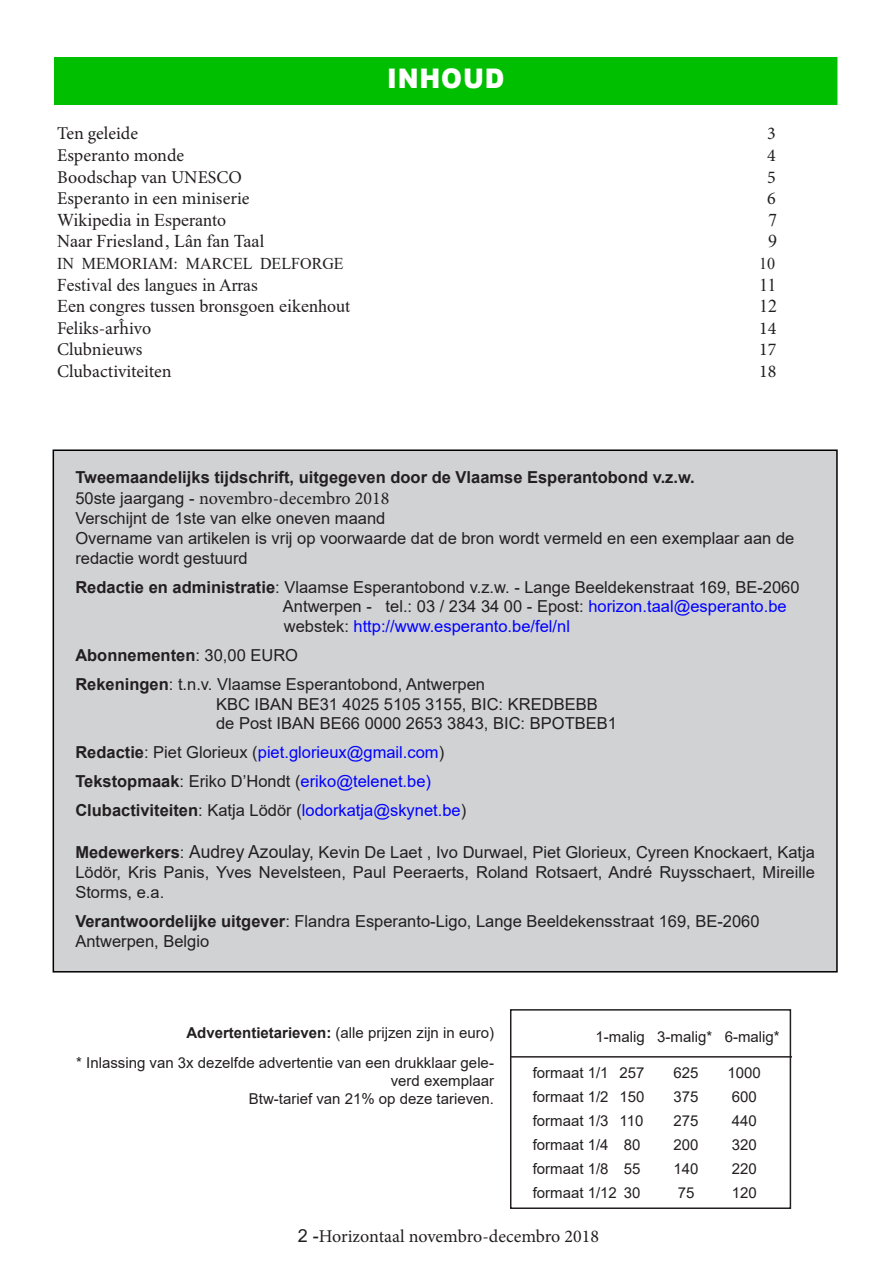
<style>
.page{position:relative;width:893px;height:1263px;background:#fff}
.page>*{position:absolute;margin:0;border:0;box-sizing:border-box;transform-origin:0 0}
.t1{font:900 27px "Arial";letter-spacing:.035em;color:#fff;scale:.93 1}
.t2{font:18px "Minion Pro";color:#231f20}
.t3{font:18px "Times New Roman";color:#231f20}
.t4{font:16.5px/19.8px "Arial";color:#231f20}
.t5{font:16.5px "Arial";color:#00f}
.t6{font:700 16.5px "Arial";color:#231f20}
.t7{font:16.5px "Times New Roman";color:#231f20}
.t8{font:15px/18px "Arial";color:#231f20;text-align:right}
.s1{font-family:"Arial";font-size:16.5px}
.s2{font-weight:700}
.s3{color:#00f}
.s4{color:#231f20}
.s5{font-weight:400}
.s6{font-weight:700;color:#231f20}
.s7{font-size:18px}
.s8{font-family:"Arial"}
</style>
<div class="page">
<div style="left:53px;top:450px;width:784px;height:522px;background:#d1d2d4"></div>
<div style="left:510px;top:1009px;width:281px;height:200px;border:2px solid #231f20"></div>
<hr style="left:510px;top:1056px;width:282px;height:1px;background:#231f20">
<div style="left:53px;top:56px;width:785px;height:50px;background:#00bf00"></div>
<div style="left:52px;top:56px;width:787px;height:51px;border:2px solid #fff"></div>
<p class="t1" style="left:387px;top:59px;width:128px">INHOUD</p>
<p class="t2" style="left:57px;top:122px;width:82px">Ten geleide</p>
<p class="t2" style="left:767px;top:122px;width:10px">3</p>
<p class="t2" style="left:57px;top:143px;width:129px">Esperanto monde</p>
<p class="t2" style="left:767px;top:143px;width:10px">4</p>
<p class="t2" style="left:57px;top:165px;width:186px">Boodschap van UNESCO</p>
<p class="t2" style="left:767px;top:165px;width:10px">5</p>
<p class="t2" style="left:57px;top:186px;width:194px">Esperanto in een miniserie</p>
<p class="t2" style="left:767px;top:186px;width:10px">6</p>
<p class="t3" style="left:57px;top:207px;width:171px">Wikipedia in Esperanto</p>
<p class="t3" style="left:768px;top:207px;width:10px">7</p>
<p class="t3" style="left:57px;top:229px;width:209px">Naar Friesland, Lân fan Taal</p>
<p class="t3" style="left:768px;top:229px;width:10px">9</p>
<p class="t7" style="left:57px;top:252px;width:288px">IN MEMORIAM: MARCEL DELFORGE</p>
<p class="t7" style="left:759px;top:252px;width:18px">10</p>
<p class="t3" style="left:57px;top:272px;width:202px">Festival des langues in Arras</p>
<p class="t3" style="left:759px;top:272px;width:19px">11</p>
<p class="t3" style="left:57px;top:293px;width:294px">Een congres tussen bronsgoen eikenhout</p>
<p class="t3" style="left:759px;top:293px;width:19px">12</p>
<p class="t2" style="left:57px;top:316px;width:96px">Feliks-arĥivo</p>
<p class="t2" style="left:759px;top:316px;width:19px">14</p>
<p class="t2" style="left:57px;top:338px;width:87px">Clubnieuws</p>
<p class="t2" style="left:759px;top:338px;width:19px">17</p>
<p class="t2" style="left:57px;top:359px;width:116px">Clubactiviteiten</p>
<p class="t2" style="left:759px;top:359px;width:19px">18</p>
<p class="t6" style="left:75px;top:465px;width:621px">Tweemaandelijks tijdschrift, uitgegeven door de Vlaamse Esperantobond v.z.w.</p>
<p class="t2" style="left:75px;top:487px;width:316px"><span class="s1">50ste jaargang -</span> novembro-decembro 2018</p>
<p class="t4" style="left:75px;top:508px;width:312px">Verschijnt de 1ste van elke oneven maand</p>
<p class="t4" style="left:75px;top:528px;width:720px">Overname van artikelen is vrij op voorwaarde dat de bron wordt vermeld en een exemplaar aan de redactie wordt gestuurd</p>
<p class="t4" style="left:283px;top:577px;width:518px;text-indent:-208px"><span class="s2">Redactie en administratie</span>: Vlaamse Esperantobond v.z.w. - Lange Beeldekenstraat 169, BE-2060<br>Antwerpen - tel.: 03 / 234 34 00 - Epost: <span class="s3">horizon.taal@esperanto.be</span></p>
<p class="t5" style="left:284px;top:615px;width:288px"><span class="s4">webstek:</span> http://www.esperanto.be/fel/nl</p>
<p class="t6" style="left:75px;top:644px;width:224px">Abonnementen<span class="s5">: 30,00 EURO</span></p>
<p class="t4" style="left:75px;top:674px;width:411px"><span class="s2">Rekeningen</span>: t.n.v. Vlaamse Esperantobond, Antwerpen</p>
<p class="t4" style="left:216px;top:694px;width:383px">KBC IBAN BE31 4025 5105 3155, BIC: KREDBEBB</p>
<p class="t4" style="left:216px;top:714px;width:402px">de Post IBAN BE66 0000 2653 3843, BIC: BPOTBEB1</p>
<p class="t5" style="left:75px;top:741px;width:370px"><span class="s6">Redactie</span><span class="s4">: Piet Glorieux (</span>piet.glorieux@gmail.com<span class="s4">)</span></p>
<p class="t5" style="left:75px;top:770px;width:357px"><span class="s6">Tekstopmaak</span><span class="s4">: Eriko D’Hondt (</span>eriko@telenet.be)</p>
<p class="t5" style="left:75px;top:799px;width:392px"><span class="s6">Clubactiviteiten</span><span class="s4">: Katja Lödör (</span>lodorkatja@skynet.be<span class="s4">)</span></p>
<p class="t4" style="left:75px;top:843px;width:741px;text-align:justify"><span class="s2">Medewerkers</span>: <span class="s7">Audrey Azoulay,</span> Kevin De Laet , Ivo Durwael, Piet Glorieux, Cyreen Knockaert, Katja Lödör, Kris Panis, Yves Nevelsteen, Paul Peeraerts, Roland Rotsaert, André Ruysschaert, Mireille Storms, e.a.</p>
<p class="t4" style="left:75px;top:911px;width:686px"><span class="s2">Verantwoordelijke uitgever</span>: Flandra Esperanto-Ligo, Lange Beeldekensstraat 169, BE-2060</p>
<p class="t4" style="left:75px;top:931px;width:135px">Antwerpen, Belgio</p>
<p class="t8" style="left:186px;top:1024px;width:309px"><span class="s2">Advertentietarieven:</span> (alle prijzen zijn in euro)</p>
<p class="t8" style="left:76px;top:1054px;width:419px">* Inlassing van 3x dezelfde advertentie van een drukklaar gele&shy;verd exemplaar</p>
<p class="t8" style="left:249px;top:1090px;width:247px">Btw-tarief van 21% op deze tarieven.</p>
<p class="t8" style="left:595px;top:1027px;width:186px">1-malig 3-malig* 6-malig*</p>
<p class="t8" style="left:533px;top:1063px;width:113px">formaat 1/1 257</p>
<p class="t8" style="left:673px;top:1063px;width:27px">625</p>
<p class="t8" style="left:727px;top:1063px;width:35px">1000</p>
<p class="t8" style="left:533px;top:1087px;width:113px">formaat 1/2 150</p>
<p class="t8" style="left:673px;top:1087px;width:27px">375</p>
<p class="t8" style="left:732px;top:1087px;width:27px">600</p>
<p class="t8" style="left:533px;top:1111px;width:112px">formaat 1/3 110</p>
<p class="t8" style="left:673px;top:1111px;width:27px">275</p>
<p class="t8" style="left:732px;top:1111px;width:27px">440</p>
<p class="t8" style="left:533px;top:1135px;width:109px">formaat 1/4 80</p>
<p class="t8" style="left:673px;top:1135px;width:27px">200</p>
<p class="t8" style="left:732px;top:1135px;width:27px">320</p>
<p class="t8" style="left:533px;top:1159px;width:109px">formaat 1/8 55</p>
<p class="t8" style="left:673px;top:1159px;width:27px">140</p>
<p class="t8" style="left:732px;top:1159px;width:27px">220</p>
<p class="t8" style="left:533px;top:1183px;width:109px">formaat 1/12 30</p>
<p class="t8" style="left:678px;top:1183px;width:18px">75</p>
<p class="t8" style="left:732px;top:1183px;width:27px">120</p>
<p class="t2" style="left:298px;top:1224px;width:303px"><span class="s8">2 -</span>Horizontaal novembro-decembro 2018</p>
</div>
